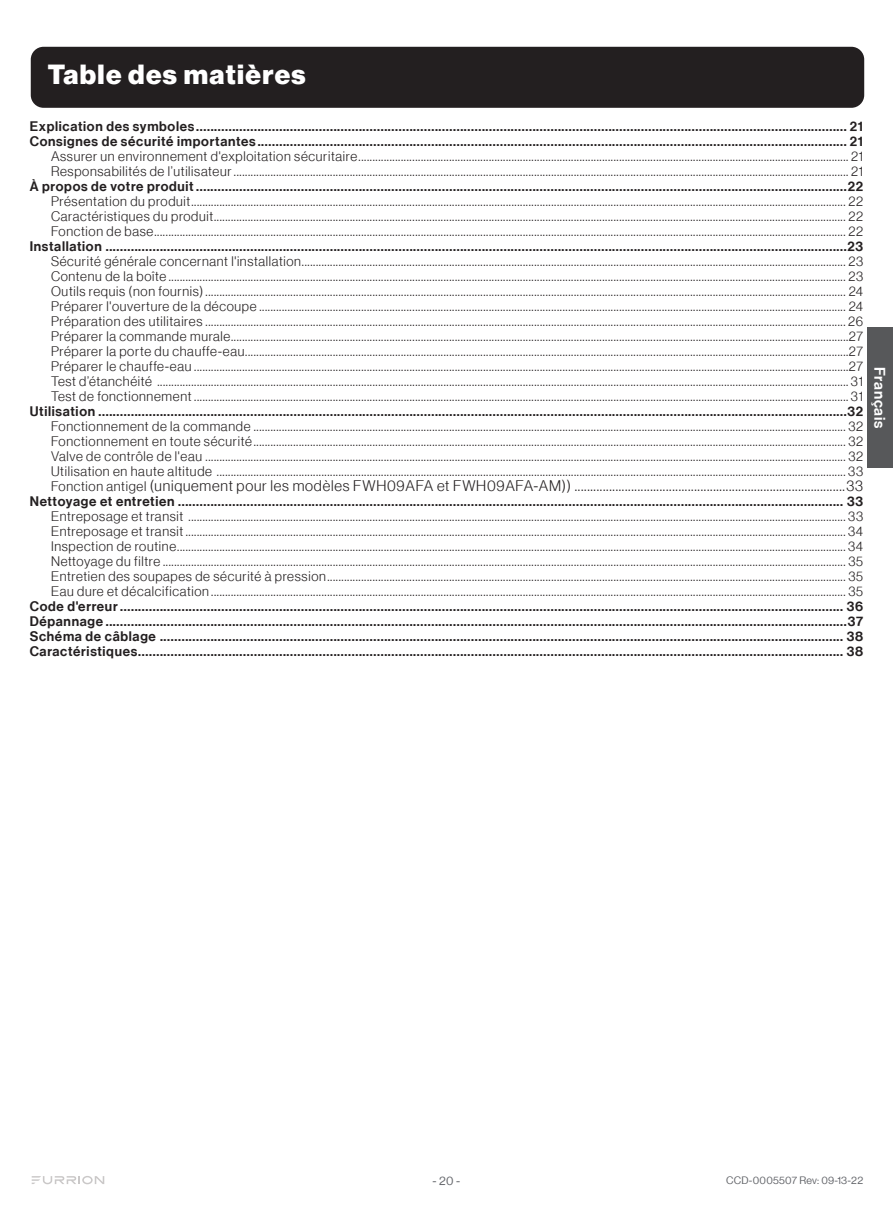
<style>
.page{position:relative;width:893px;height:1212px;background:#fff}
.page>*{position:absolute;margin:0;border:0;box-sizing:border-box;transform-origin:0 0}
.t1{font:27px "N Haas Grotesk DS Pro 95 Blk";letter-spacing:.05em;color:#fff}
.t2{font:15px "N Haas Grotesk DS Pro 45 Lt";letter-spacing:.05em;color:#231f20}
.t3{font:15px "N Haas Grotesk DS Pro 65 Md";letter-spacing:.05em;color:#fff}
.t4{font:13.5px/15px "N Haas Grotesk DS Pro 45 Lt";letter-spacing:.05em;color:#231f20;text-align:justify}
.t5{font:13.5px/15px "N Haas Grotesk DS Pro 65 Md";letter-spacing:.05em;color:#231f20}
.t6{font:12px "N Haas Grotesk DS Pro 55 Rg";color:#63656a}
.t7{font:10.5px "N Haas Grotesk DS Pro 55 Rg";letter-spacing:.025em;color:#63656a}
.s1{font-size:13.5px}
</style>
<div class="page">
<div style="left:867px;top:327px;width:26px;height:141px;background:#57585a"></div>
<svg style="left:32px;top:1176px;width:72px;height:8px"></svg>
<div style="left:31px;top:47px;width:833px;height:61px;background:#231f20;border-radius:13px"></div>
<h1 class="t1" style="left:48px;top:59px;width:259px">Table des matières</h1>
<p class="t5" style="left:30px;top:119px;width:835px">Explication des symboles.................................................................................................................................................................................... 21<br>Consignes de sécurité importantes................................................................................................................................................................... 21</p>
<p class="t4" style="left:51px;top:149px;width:814px">Assurer un environnement d'exploitation sécuritaire............................................................................................................................................................................. 21<br>Responsabilités de l’utilisateur ......................................................................................................................................................................................................................... 21</p>
<p class="t5" style="left:30px;top:179px;width:835px">À propos de votre produit ....................................................................................................................................................................................22</p>
<p class="t4" style="left:51px;top:194px;width:814px">Présentation du produit....................................................................................................................................................................................................................................... 22<br>Caractéristiques du produit............................................................................................................................................................................................................................... 22<br>Fonction de base.................................................................................................................................................................................................................................................... 22</p>
<p class="t5" style="left:30px;top:239px;width:835px">Installation .............................................................................................................................................................................................................23</p>
<p class="t4" style="left:51px;top:254px;width:814px">Sécurité générale concernant l'installation................................................................................................................................................................................................ 23<br>Contenu de la boîte ............................................................................................................................................................................................................................................... 23<br>Outils requis (non fournis).................................................................................................................................................................................................................................. 24<br>Préparer l'ouverture de la découpe ............................................................................................................................................................................................................... 24<br>Préparation des utilitaires .................................................................................................................................................................................................................................. 26<br>Préparer la commande murale..........................................................................................................................................................................................................................27<br>Préparer la porte du chauffe-eau.....................................................................................................................................................................................................................27<br>Préparer le chauffe-eau .......................................................................................................................................................................................................................................27<br>Test d’étanchéité .................................................................................................................................................................................................................................................... 31<br>Test de fonctionnement ....................................................................................................................................................................................................................................... 31</p>
<p class="t5" style="left:30px;top:404px;width:835px">Utilisation ...............................................................................................................................................................................................................32</p>
<p class="t4" style="left:51px;top:419px;width:814px">Fonctionnement de la commande ................................................................................................................................................................................................................. 32<br>Fonctionnement en toute sécurité................................................................................................................................................................................................................. 32<br>Valve de contrôle de l'eau .................................................................................................................................................................................................................................. 32<br>Utilisation en haute altitude .............................................................................................................................................................................................................................. 33</p>
<p class="t2" style="left:51px;top:477px;width:814px"><span class="s1">Fonction antigel</span> (uniquement pour les modèles FWH09AFA et FWH09AFA-AM)) ......................................................................................33</p>
<p class="t5" style="left:30px;top:494px;width:835px">Nettoyage et entretien ........................................................................................................................................................................................ 33</p>
<p class="t4" style="left:51px;top:509px;width:814px">Entreposage et transit ........................................................................................................................................................................................................................................ 33<br>Entreposage et transit ......................................................................................................................................................................................................................................... 34<br>Inspection de routine............................................................................................................................................................................................................................................ 34<br>Nettoyage du filtre ................................................................................................................................................................................................................................................. 35<br>Entretien des soupapes de sécurité à pression....................................................................................................................................................................................... 35<br>Eau dure et décalcification................................................................................................................................................................................................................................ 35</p>
<p class="t5" style="left:30px;top:599px;width:835px;text-align:justify">Code d'erreur ........................................................................................................................................................................................................ 36<br>Dépannage .............................................................................................................................................................................................................37<br>Schéma de câblage ............................................................................................................................................................................................. 38<br>Caractéristiques................................................................................................................................................................................................... 38</p>
<p class="t3" style="left:888px;top:367px;width:63px;rotate:90deg">Français</p>
<p class="t6" style="left:433px;top:1174px;width:29px">- 20 -</p>
<p class="t7" style="left:726px;top:1175px;width:139px">CCD-0005507 Rev: 09-13-22</p>
</div>
